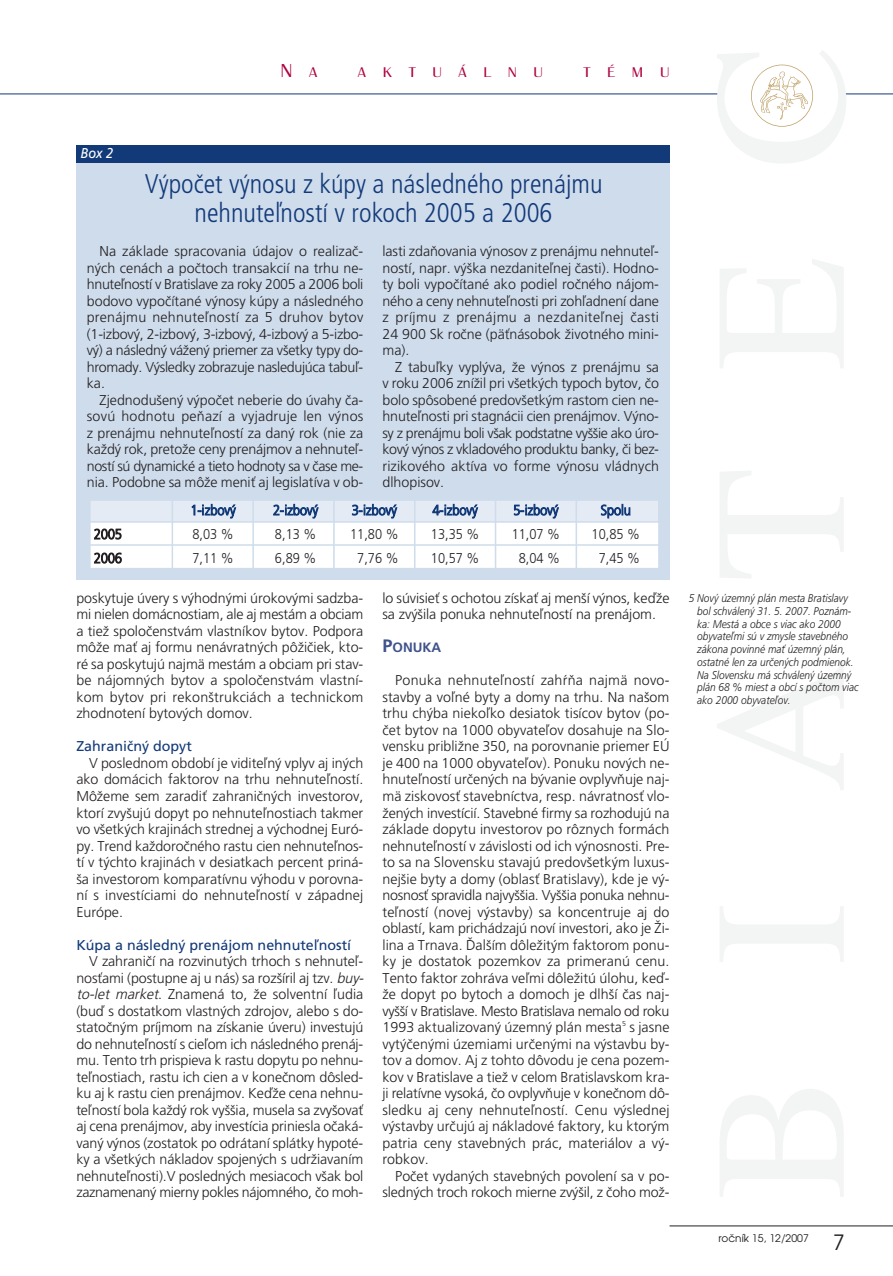
<style>
.page{position:relative;width:893px;height:1276px;background:#fff}
.page>*{position:absolute;margin:0;border:0;box-sizing:border-box;transform-origin:0 0}
.t1{font:300 27px/28.5px "Frutiger Cond CE";color:#123978;text-align:center}
.t2{font:21px "Avant Garde CE";color:#231f20}
.t3{font:300 19.5px "Britannic TCE";color:#b00241;scale:1.2 1}
.t4{font:300 14.7px "Britannic TCE";letter-spacing:.95em;color:#b00241;scale:1.2 1}
.t5{font:300 14.25px/16.5px "Frutiger CE";letter-spacing:-.005em;color:#231f20;text-align:justify}
.t6{font:300 14.25px "Frutiger CE";letter-spacing:-.005em;color:#231f20;scale:.9 1}
.t7{font:14.25px "Frutiger CE";color:#123978}
.t8{font:300 14.25px "Frutiger CE";letter-spacing:-.01em;color:#123978;scale:.9 1}
.t9{font:italic 14.25px "Frutiger CE";color:#fff;scale:.9 1}
.t10{font:700 13.5px "Frutiger CE";color:#3f538b}
.t11{font:italic 300 11.25px/12.8px "Frutiger CE";color:#231f20;scale:.9 1}
.t12{font:10.5px "Avant Garde CE";color:#231f20}
.s1{font-size:14.7px}
.s2{font-style:italic}
.s3{font-size:18px}
</style>
<div class="page">
<div style="left:76px;top:145px;width:593px;height:435px;background:#cedcec"></div>
<div style="left:90px;top:521px;width:569px;height:47px;background:#fff"></div>
<div style="left:90px;top:499px;width:569px;height:23px;background:#e4ebf4"></div>
<div style="left:89px;top:499px;width:571px;height:24px;border:2px solid #cedcec"></div>
<hr style="left:0;top:94px;width:893px;height:1px;background:#123978">
<hr style="left:669px;top:1225px;width:224px;height:1px;background:#231f20">
<div style="left:723px;top:85px;width:119px;height:17px;background:#fff;border-radius:50%"></div>
<svg style="left:751px;top:65px;width:62px;height:62px"></svg>
<div style="left:76px;top:145px;width:593px;height:17px;background:#123978"></div>
<div style="left:89px;top:499px;width:571px;height:71px;border:2px solid #cedcec"></div>
<hr style="left:90px;top:544px;width:568px;height:2px;background:#cedcec">
<hr style="left:576px;top:498px;width:1px;height:70px;background:#cedcec">
<hr style="left:495px;top:498px;width:1px;height:70px;background:#cedcec">
<hr style="left:414px;top:498px;width:1px;height:70px;background:#cedcec">
<hr style="left:333px;top:498px;width:2px;height:70px;background:#cedcec">
<hr style="left:252px;top:498px;width:2px;height:70px;background:#cedcec">
<hr style="left:172px;top:498px;width:1px;height:70px;background:#cedcec">
<h3 class="t3" style="left:280px;top:63px;width:32px">N <span class="s1">A</span></h3>
<p class="t4" style="left:358px;top:66px;width:156px">AKTUÁLNU</p>
<p class="t4" style="left:583px;top:66px;width:73px">TÉMU</p>
<p class="t9" style="left:81px;top:147px;width:38px">Box 2</p>
<h1 class="t1" style="left:145px;top:172px;width:459px">V˘poãet v˘nosu z kúpy a následného prenájmu nehnuteºností v rokoch 2005 a 2006</h1>
<p class="t5" style="left:87px;top:244px;width:278px;text-indent:13px">Na základe spracovania údajov o realizaã&shy;n˘ch cenách a poãtoch transakcií na trhu ne&shy;hnuteºností v Bratislave za roky 2005 a 2006 boli bodovo vypoãítané v˘nosy kúpy a následného prenájmu nehnuteºností za 5 druhov bytov (1-izbov˘, 2-izbov˘, 3-izbov˘, 4-izbov˘ a 5-izbo&shy;v˘) a následn˘ váÏen˘ priemer za v‰etky typy do&shy;hromady. V˘sledky zobrazuje nasledujúca tabuº&shy;ka.</p>
<p class="t5" style="left:87px;top:392px;width:278px;text-indent:13px">Zjednodu‰en˘ v˘poãet neberie do úvahy ãa&shy;sovú hodnotu peÀazí a vyjadruje len v˘nos z prenájmu nehnuteºností za dan˘ rok (nie za kaÏd˘ rok, pretoÏe ceny prenájmov a nehnuteº&shy;ností sú dynamické a tieto hodnoty sa v ãase me&shy;nia. Podobne sa môÏe meniÈ aj legislatíva v ob-</p>
<p class="t5" style="left:382px;top:244px;width:278px">lasti zdaÀovania v˘nosov z prenájmu nehnuteº&shy;ností, napr. v˘‰ka nezdaniteºnej ãasti). Hodno&shy;ty boli vypoãítané ako podiel roãného nájom&shy;ného a ceny nehnuteºnosti pri zohºadnení dane z príjmu z prenájmu a nezdaniteºnej ãasti 24 900 Sk roãne (päÈnásobok Ïivotného mini&shy;ma).</p>
<p class="t5" style="left:382px;top:359px;width:278px;text-indent:13px">Z tabuºky vypl˘va, Ïe v˘nos z prenájmu sa v roku 2006 zníÏil pri v‰etk˘ch typoch bytov, ão bolo spôsobené predov‰etk˘m rastom cien ne&shy;hnuteºnosti pri stagnácii cien prenájmov. V˘no&shy;sy z prenájmu boli v‰ak podstatne vy‰‰ie ako úro&shy;kov˘ v˘nos z vkladového produktu banky, ãi bez&shy;rizikového aktíva vo forme v˘nosu vládnych dlhopisov.</p>
<p class="t8" style="left:191px;top:503px;width:52px">1-izbov˘</p>
<p class="t8" style="left:273px;top:503px;width:52px">2-izbov˘</p>
<p class="t8" style="left:352px;top:503px;width:52px">3-izbov˘</p>
<p class="t8" style="left:432px;top:503px;width:52px">4-izbov˘</p>
<p class="t8" style="left:513px;top:503px;width:52px">5-izbov˘</p>
<p class="t8" style="left:601px;top:503px;width:35px">Spolu</p>
<p class="t6" style="left:94px;top:527px;width:33px">2005</p>
<p class="t6" style="left:192px;top:527px;width:47px">8,03 %</p>
<p class="t6" style="left:275px;top:527px;width:47px">8,13 %</p>
<p class="t6" style="left:350px;top:527px;width:55px">11,80 %</p>
<p class="t6" style="left:431px;top:527px;width:55px">13,35 %</p>
<p class="t6" style="left:512px;top:527px;width:55px">11,07 %</p>
<p class="t6" style="left:592px;top:527px;width:55px">10,85 %</p>
<p class="t6" style="left:94px;top:551px;width:33px">2006</p>
<p class="t6" style="left:192px;top:551px;width:47px">7,11 %</p>
<p class="t6" style="left:275px;top:551px;width:47px">6,89 %</p>
<p class="t6" style="left:357px;top:551px;width:47px">7,76 %</p>
<p class="t6" style="left:431px;top:551px;width:55px">10,57 %</p>
<p class="t6" style="left:519px;top:551px;width:47px">8,04 %</p>
<p class="t6" style="left:599px;top:551px;width:47px">7,45 %</p>
<p class="t5" style="left:76px;top:590px;width:289px">poskytuje úvery s v˘hodn˘mi úrokov˘mi sadzba&shy;mi nielen domácnostiam, ale aj mestám a obciam a tieÏ spoloãenstvám vlastníkov bytov. Podpora môÏe maÈ aj formu nenávratn˘ch pôÏiãiek, kto&shy;ré sa poskytujú najmä mestám a obciam pri stav&shy;be nájomn˘ch bytov a spoloãenstvám vlastní&shy;kom bytov pri rekon‰trukciách a technickom zhodnotení bytov˘ch domov.</p>
<p class="t7" style="left:76px;top:739px;width:117px">Zahraniãn˘ dopyt</p>
<p class="t5" style="left:76px;top:755px;width:289px;text-indent:13px">V poslednom období je viditeºn˘ vplyv aj in˘ch ako domácich faktorov na trhu nehnuteºností.<br>MôÏeme sem zaradiÈ zahraniãn˘ch investorov, ktorí zvy‰ujú dopyt po nehnuteºnostiach takmer vo v‰etk˘ch krajinách strednej a v˘chodnej Euró&shy;py. Trend kaÏdoroãného rastu cien nehnuteºnos&shy;tí v t˘chto krajinách v desiatkach percent priná-‰a investorom komparatívnu v˘hodu v porovna&shy;ní s investíciami do nehnuteºností v západnej Európe.</p>
<p class="t7" style="left:76px;top:937px;width:276px">Kúpa a následn˘ prenájom nehnuteºností</p>
<p class="t5" style="left:76px;top:953px;width:292px;text-align:left;text-indent:13px">V zahraniãí na rozvinut˘ch trhoch s nehnuteº&shy;nosÈami (postupne aj u nás) sa roz‰íril aj tzv. <span class="s2">buy&shy;to-let market</span>. Znamená to, Ïe solventní ºudia (buì s dostatkom vlastn˘ch zdrojov, alebo s do&shy;statoãn˘m príjmom na získanie úveru) investujú do nehnuteºností s cieºom ich následného prenáj&shy;mu. Tento trh prispieva k rastu dopytu po nehnu&shy;teºnostiach, rastu ich cien a v koneãnom dôsled&shy;ku aj k rastu cien prenájmov. KeìÏe cena nehnu&shy;teºností bola kaÏd˘ rok vy‰‰ia, musela sa zvy‰ovaÈ aj cena prenájmov, aby investícia priniesla oãaká&shy;van˘ v˘nos (zostatok po odrátaní splátky hypoté&shy;ky a v‰etk˘ch nákladov spojen˘ch s udrÏiavaním nehnuteºnosti).V posledn˘ch mesiacoch v‰ak bol zaznamenan˘ mierny pokles nájomného, ão moh-</p>
<p class="t5" style="left:382px;top:590px;width:288px">lo súvisieÈ s ochotou získaÈ aj men‰í v˘nos, keìÏe sa zv˘‰ila ponuka nehnuteºností na prenájom.</p>
<p class="t10" style="left:382px;top:641px;width:60px"><span class="s3">P</span>ONUKA</p>
<p class="t5" style="left:382px;top:673px;width:289px;text-indent:13px">Ponuka nehnuteºností zah⁄Àa najmä novo&shy;stavby a voºné byty a domy na trhu. Na na‰om trhu ch˘ba niekoºko desiatok tisícov bytov (po&shy;ãet bytov na 1000 obyvateºov dosahuje na Slo&shy;vensku pribliÏne 350, na porovnanie priemer EÚ je 400 na 1000 obyvateºov). Ponuku nov˘ch ne&shy;hnuteºností urãen˘ch na b˘vanie ovplyvÀuje naj&shy;mä ziskovosÈ stavebníctva, resp. návratnosÈ vlo-Ïen˘ch investícií. Stavebné firmy sa rozhodujú na základe dopytu investorov po rôznych formách nehnuteºností v závislosti od ich v˘nosnosti. Pre&shy;to sa na Slovensku stavajú predov‰etk˘m luxus&shy;nej‰ie byty a domy (oblasÈ Bratislavy), kde je v˘- nosnosÈ spravidla najvy‰‰ia. Vy‰‰ia ponuka nehnu&shy;teºností (novej v˘stavby) sa koncentruje aj do oblastí, kam prichádzajú noví investori, ako je Îi&shy;lina a Trnava. ëal‰ím dôleÏit˘m faktorom ponu&shy;ky je dostatok pozemkov za primeranú cenu.<br>Tento faktor zohráva veºmi dôleÏitú úlohu, keì-Ïe dopyt po bytoch a domoch je dlh‰í ãas naj&shy;vy‰‰í v Bratislave. Mesto Bratislava nemalo od roku 1993 aktualizovan˘ územn˘ plán mesta<sup>5</sup> s jasne vyt˘ãen˘mi územiami urãen˘mi na v˘stavbu by&shy;tov a domov. Aj z tohto dôvodu je cena pozem&shy;kov v Bratislave a tieÏ v celom Bratislavskom kra&shy;ji relatívne vysoká, ão ovplyvÀuje v koneãnom dô&shy;sledku aj ceny nehnuteºností. Cenu v˘slednej v˘stavby urãujú aj nákladové faktory, ku ktor˘m patria ceny stavebn˘ch prác, materiálov a v˘- robkov.</p>
<p class="t5" style="left:382px;top:1168px;width:289px;text-align:right">Poãet vydan˘ch stavebn˘ch povolení sa v po&shy;sledn˘ch troch rokoch mierne zv˘‰il, z ãoho moÏ-</p>
<p class="t11" style="left:697px;top:592px;width:181px;text-indent:-9px">5 Nov˘ územn˘ plán mesta Bratislavy bol schválen˘ 31. 5. 2007. Poznám&shy;ka: Mestá a obce s viac ako 2000 obyvateºmi sú v zmysle stavebného zákona povinné maÈ územn˘ plán, ostatné len za urãen˘ch podmienok.<br>Na Slovensku má schválen˘ územn˘ plán 68 % miest a obcí s poãtom viac ako 2000 obyvateºov.</p>
<p class="t12" style="left:718px;top:1233px;width:92px">roãník 15, 12/2007</p>
<h2 class="t2" style="left:833px;top:1232px;width:13px">7</h2>
</div>
